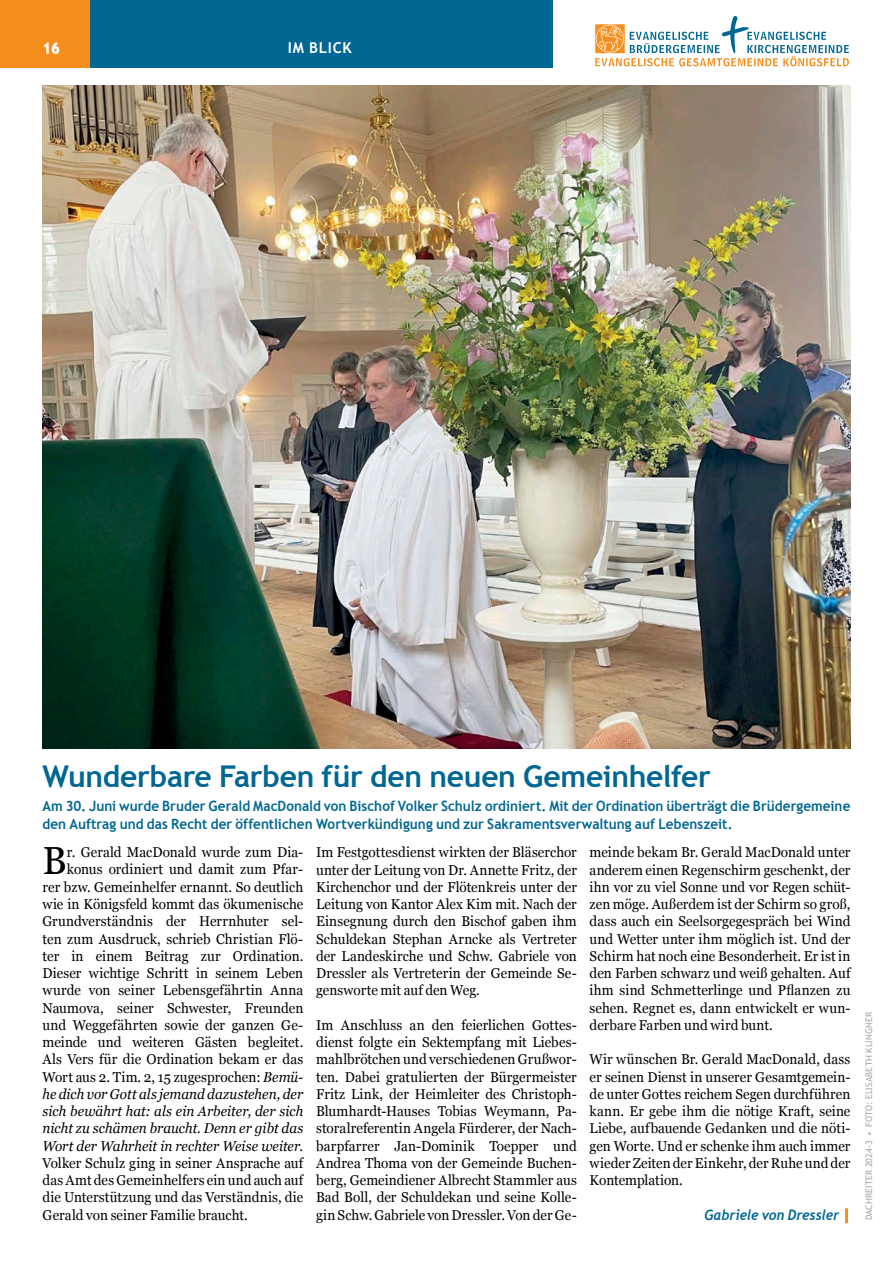
<style>
.page{position:relative;width:893px;height:1263px;background:#fff}
.page>*{position:absolute;margin:0;border:0;box-sizing:border-box;transform-origin:0 0}
.t1{font:39.15px "Georgia";color:#000;scale:.95 1}
.t2{font:700 30px "Trebuchet MS";letter-spacing:-.01em;color:#006792}
.t3{font:700 15px "Trebuchet MS";letter-spacing:.045em;color:#fff}
.t4{font:14.25px/17.2px "Georgia";letter-spacing:.005em;color:#000;text-align:justify;scale:.95 1}
.t5{font:700 14.25px/17.2px "Trebuchet MS";letter-spacing:.005em;color:#006792;scale:.95 1}
.t6{font:italic 700 14.25px "Trebuchet";letter-spacing:-.005em;color:#006792;scale:.95 1}
.t7{font:9px "Trebuchet MS";letter-spacing:.015em;color:#a7a9ac}
.s1{font-family:"Trebuchet MS";font-style:normal;color:#f68e1d}
.s2{font-style:italic}
</style>
<div class="page">
<div style="left:0;top:0;width:553px;height:68px;background:#006792"></div>
<div style="left:0;top:0;width:89px;height:68px;background:#f68e1d"></div>
<img style="left:43px;top:85px;width:807px;height:664px">
<svg style="left:595px;top:16px;width:254px;height:50px"></svg>
<div style="left:845px;top:1208px;width:3px;height:15px;border:2px solid #f68e1d"></div>
<p class="t3" style="left:43px;top:39px;width:19px">16</p>
<p class="t3" style="left:288px;top:39px;width:65px">im Blick</p>
<h2 class="t2" style="left:43px;top:757px;width:670px">Wunderbare Farben für den neuen Gemeinhelfer</h2>
<p class="t5" style="left:42px;top:798px;width:852px">Am 30. Juni wurde Bruder Gerald MacDonald von Bischof Volker Schulz ordiniert. Mit der Ordination überträgt die Brüdergemeine den Auftrag und das Recht der öffentlichen Wortverkündigung und zur Sakramentsverwaltung auf Lebenszeit.</p>
<p class="t4" style="left:590px;top:843px;width:276px">meinde bekam Br. Gerald MacDonald unter anderem einen Regenschirm geschenkt, der ihn vor zu viel Sonne und vor Regen schüt&shy;zen möge. Außerdem ist der Schirm so groß, dass auch ein Seelsorgegespräch bei Wind und Wetter unter ihm möglich ist. Und der Schirm hat noch eine Besonderheit. Er ist in den Farben schwarz und weiß gehalten. Auf ihm sind Schmetterlinge und Pflanzen zu sehen. Regnet es, dann entwickelt er wun&shy;derbare Farben und wird bunt.</p>
<p class="t4" style="left:590px;top:1050px;width:276px">Wir wünschen Br. Gerald MacDonald, dass er seinen Dienst in unserer Gesamtgemein&shy;de unter Gottes reichem Segen durchführen kann. Er gebe ihm die nötige Kraft, seine Liebe, aufbauende Gedanken und die nöti&shy;gen Worte. Und er schenke ihm auch immer wieder Zeiten der Einkehr, der Ruhe und der Kontemplation.</p>
<p class="t6" style="left:704px;top:1206px;width:155px">Gabriele von Dressler <span class="s1">|</span></p>
<p class="t4" style="left:43px;top:843px;width:276px;text-align:right">r. Gerald MacDonald wurde zum Dia&shy;konus ordiniert und damit zum Pfar-<br>rer bzw. Gemeinhelfer ernannt. So deutlich wie in Königsfeld kommt das ökumenische Grundverständnis der Herrnhuter sel&shy;ten zum Ausdruck, schrieb Christian Flö&shy;ter in einem Beitrag zur Ordination.<br>Dieser wichtige Schritt in seinem Leben wurde von seiner Lebensgefährtin Anna Naumova, seiner Schwester, Freunden und Weggefährten sowie der ganzen Ge&shy;meinde und weiteren Gästen begleitet.<br>Als Vers für die Ordination bekam er das Wort aus 2. Tim. 2, 15 zugesprochen: <span class="s2">Bemü&shy;he dich vor Gott als jemand dazustehen, der sich bewährt hat: als ein Arbeiter, der sich nicht zu schämen braucht. Denn er gibt das Wort der Wahrheit in rechter Weise weiter.</span></p>
<p class="t4" style="left:43px;top:1154px;width:276px">Volker Schulz ging in seiner Ansprache auf das Amt des Gemeinhelfers ein und auch auf die Unterstützung und das Verständnis, die Gerald von seiner Familie braucht.</p>
<p class="t4" style="left:316px;top:843px;width:276px">Im Festgottesdienst wirkten der Bläserchor unter der Leitung von Dr. Annette Fritz, der Kirchenchor und der Flötenkreis unter der Leitung von Kantor Alex Kim mit. Nach der Einsegnung durch den Bischof gaben ihm Schuldekan Stephan Arncke als Vertreter der Landeskirche und Schw. Gabriele von Dressler als Vertreterin der Gemeinde Se&shy;gensworte mit auf den Weg.</p>
<p class="t4" style="left:316px;top:1016px;width:276px">Im Anschluss an den feierlichen Gottes&shy;dienst folgte ein Sektempfang mit Liebes&shy;mahlbrötchen und verschiedenen Grußwor&shy;ten. Dabei gratulierten der Bürgermeister Fritz Link, der Heimleiter des Christoph-Blumhardt-Hauses Tobias Weymann, Pa&shy;storalreferentin Angela Fürderer, der Nach&shy;barpfarrer Jan-Dominik Toepper und Andrea Thoma von der Gemeinde Buchen&shy;berg, Gemeindiener Albrecht Stammler aus Bad Boll, der Schuldekan und seine Kolle&shy;gin Schw. Gabriele von Dressler. Von der Ge-</p>
<h1 class="t1" style="left:43px;top:832px;width:27px">B</h1>
<p class="t7" style="left:864px;top:1220px;width:210px;rotate:-90deg">Dachreiter 2024-3 • foto: Elisabeth Klingner</p>
</div>
